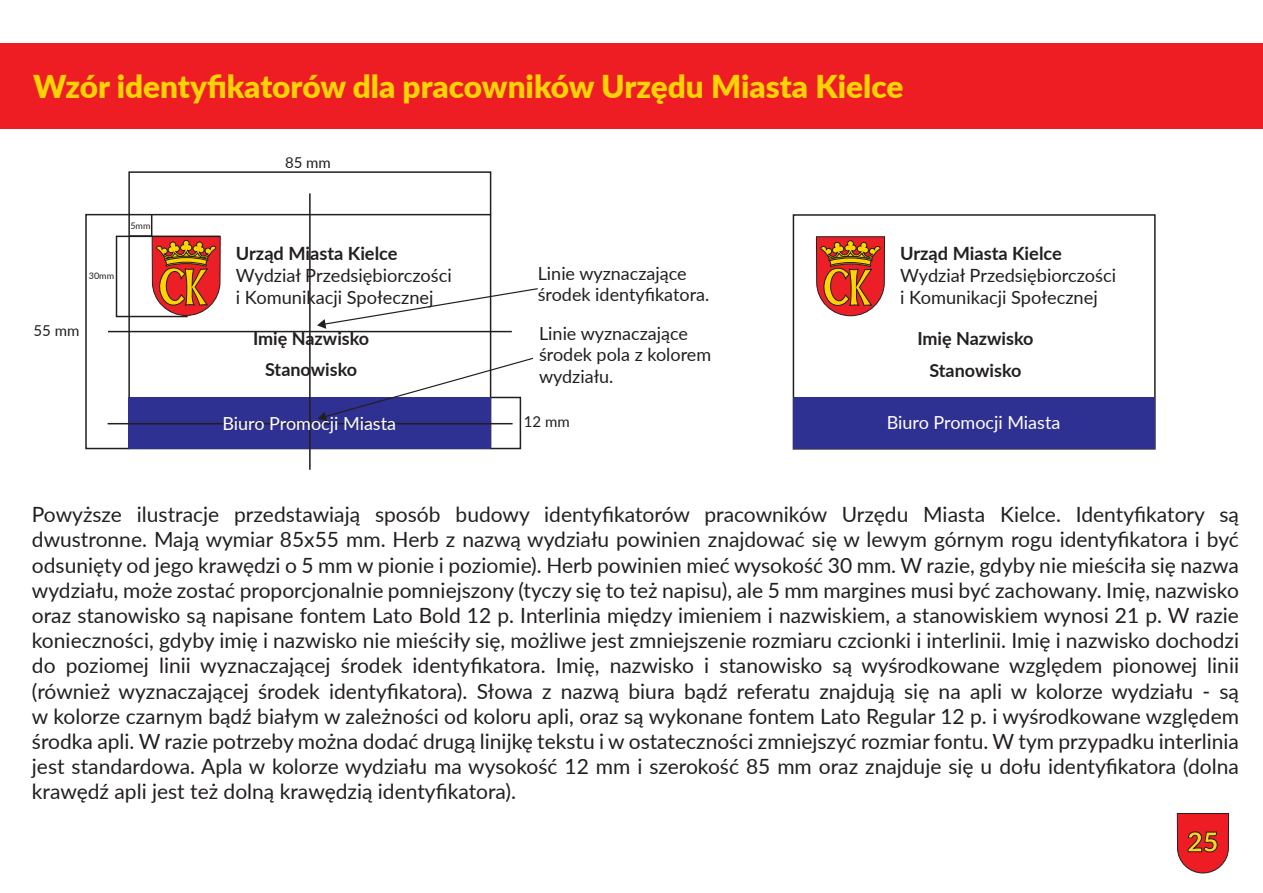
<style>
.page{position:relative;width:1263px;height:893px;background:#fff}
.page>*{position:absolute;margin:0;border:0;box-sizing:border-box;transform-origin:0 0}
.t1{font:900 31.5px "Lato";color:#fed304}
.t2{font:900 27px "Lato";color:#fdd323}
.t3{font:21px/25.2px "Lato";color:#231f20;text-align:justify}
.t4{font:18.3px/21.9px "Lato";color:#231f20}
.t5{font:700 18.3px "Lato";color:#231f20}
.t6{font:18px/21.6px "Lato";color:#231f20}
.t7{font:700 18px/31.5px "Lato";color:#231f20;text-align:center}
.t8{font:18px "Lato";color:#fff}
.t9{font:15px "Lato";color:#231f20}
.t10{font:9px "Lato";color:#231f20}
</style>
<div class="page">
<div style="left:0;top:44px;width:1263px;height:85px;background:#ee1d23"></div>
<svg style="left:1177px;top:813px;width:52px;height:60px;background:#d73035"></svg>
<div style="left:793px;top:214px;width:363px;height:236px;border:2px solid #231f20"></div>
<svg style="left:816px;top:236px;width:69px;height:81px;background:#cb5834"></svg>
<div style="left:793px;top:398px;width:362px;height:51px;background:#2e3092"></div>
<hr style="left:108px;top:331px;width:404px;height:1px;background:#231f20">
<svg style="left:492px;top:288px;width:46px;height:9px"></svg>
<svg style="left:85px;top:171px;width:407px;height:279px"></svg>
<div style="left:490px;top:397px;width:31px;height:52px;border:2px solid #231f20"></div>
<div style="left:129px;top:397px;width:362px;height:51px;background:#2e3092"></div>
<hr style="left:108px;top:423px;width:405px;height:1px;background:#231f20">
<hr style="left:309px;top:193px;width:2px;height:277px;background:#231f20">
<svg style="left:318px;top:358px;width:215px;height:63px"></svg>
<h1 class="t1" style="left:33px;top:62px;width:872px">Wzór identyfikatorów dla pracowników Urzędu Miasta Kielce</h1>
<p class="t10" style="left:130px;top:219px;width:22px">5mm</p>
<p class="t10" style="left:89px;top:269px;width:27px">30mm</p>
<p class="t9" style="left:33px;top:320px;width:47px">55 mm</p>
<p class="t9" style="left:285px;top:152px;width:47px">85 mm</p>
<p class="t5" style="left:236px;top:240px;width:163px">Urząd Miasta Kielce</p>
<p class="t4" style="left:236px;top:264px;width:217px">Wydział Przedsiębiorczości i Komunikacji Społecznej</p>
<p class="t7" style="left:253px;top:322px;width:118px">Imię Nazwisko<br>Stanowisko</p>
<p class="t6" style="left:538px;top:262px;width:173px">Linie wyznaczające środek identyfikatora.</p>
<p class="t6" style="left:539px;top:322px;width:174px">Linie wyznaczające środek pola z kolorem wydziału.</p>
<p class="t8" style="left:222px;top:410px;width:175px">Biuro Promocji Miasta</p>
<p class="t9" style="left:524px;top:410px;width:47px">12 mm</p>
<p class="t5" style="left:900px;top:240px;width:163px">Urząd Miasta Kielce</p>
<p class="t4" style="left:900px;top:264px;width:217px">Wydział Przedsiębiorczości i Komunikacji Społecznej</p>
<p class="t7" style="left:917px;top:322px;width:118px">Imię Nazwisko<br>Stanowisko</p>
<p class="t8" style="left:887px;top:410px;width:175px">Biuro Promocji Miasta</p>
<p class="t3" style="left:32px;top:501px;width:1208px">Powyższe ilustracje przedstawiają sposób budowy identyfikatorów pracowników Urzędu Miasta Kielce. Identyfikatory są dwustronne. Mają wymiar 85x55 mm. Herb z nazwą wydziału powinien znajdować się w lewym górnym rogu identyfikatora i być odsunięty od jego krawędzi o 5 mm w pionie i poziomie). Herb powinien mieć wysokość 30 mm. W razie, gdyby nie mieściła się nazwa wydziału, może zostać proporcjonalnie pomniejszony (tyczy się to też napisu), ale 5 mm margines musi być zachowany. Imię, nazwisko oraz stanowisko są napisane fontem Lato Bold 12 p. Interlinia między imieniem i nazwiskiem, a stanowiskiem wynosi 21 p. W razie konieczności, gdyby imię i nazwisko nie mieściły się, możliwe jest zmniejszenie rozmiaru czcionki i interlinii. Imię i nazwisko dochodzi do poziomej linii wyznaczającej środek identyfikatora. Imię, nazwisko i stanowisko są wyśrodkowane względem pionowej linii (również wyznaczającej środek identyfikatora). Słowa z nazwą biura bądź referatu znajdują się na apli w kolorze wydziału - są w kolorze czarnym bądź białym w zależności od koloru apli, oraz są wykonane fontem Lato Regular 12 p. i wyśrodkowane względem środka apli. W razie potrzeby można dodać drugą linijkę tekstu i w ostateczności zmniejszyć rozmiar fontu. W tym przypadku interlinia jest standardowa. Apla w kolorze wydziału ma wysokość 12 mm i szerokość 85 mm oraz znajduje się u dołu identyfikatora (dolna krawędź apli jest też dolną krawędzią identyfikatora).</p>
<p class="t2" style="left:1187px;top:822px;width:33px">25</p>
</div>
